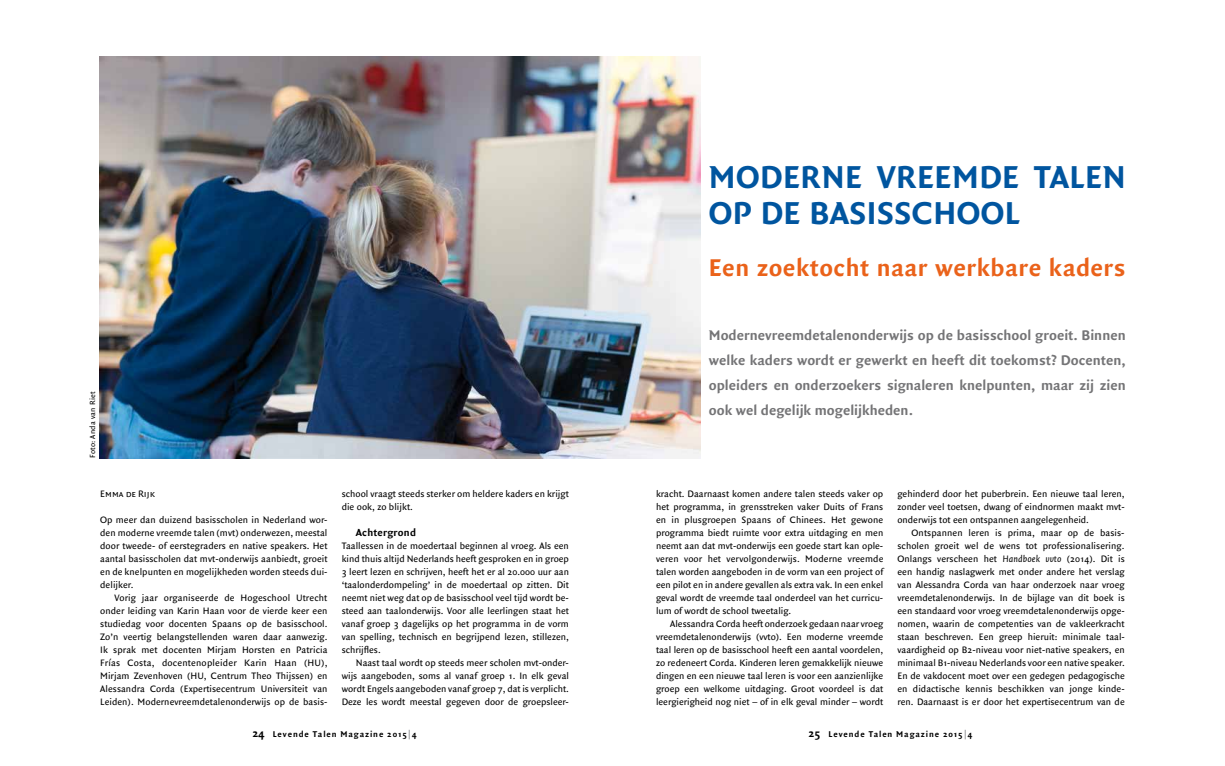
<style>
.page{position:relative;width:1225px;height:766px;background:#fff}
.page>*{position:absolute;margin:0;border:0;box-sizing:border-box;transform-origin:0 0}
.t1{font:700 34px/36px "Quadraat Sans";letter-spacing:.015em;color:#00559f}
.t2{font:700 26px "Quadraat Sans";letter-spacing:.015em;color:#ea621a}
.t3{font:700 15px/25px "Quadraat Sans";color:#747476;text-align:justify}
.t4{font:700 11px "Quadraat Sans";letter-spacing:.015em;color:#000}
.t5{font:10px/13px "Quadraat Sans";color:#000;text-align:justify}
.t6{font:10px "Quadraat Sans Caps";color:#000}
.t7{font:700 9px "Quadraat Sans";letter-spacing:.1em;color:#000}
.t8{font:8px "Quadraat Sans";letter-spacing:.025em;color:#000}
.s1{font-style:italic}
.s2{font-size:12px}
.s3{color:#9a9b9d}
</style>
<div class="page">
<img style="left:99px;top:57px;width:601px;height:401px">
<p class="t8" style="left:88px;top:458px;width:68px;rotate:-90deg">Foto: Anda van Riet</p>
<p class="t6" style="left:100px;top:487px;width:56px">Emma de Rijk</p>
<p class="t5" style="left:100px;top:513px;width:229px">Op meer dan duizend basisscholen in Nederland wor&shy;den moderne vreemde talen (mvt) onderwezen, meestal door tweede- of eerstegraders en native speakers. Het aantal basisscholen dat mvt-onderwijs aanbiedt, groeit en de knelpunten en mogelijkheden worden steeds dui&shy;delijker.</p>
<p class="t5" style="left:100px;top:591px;width:229px;text-indent:14px">Vorig jaar organiseerde de Hogeschool Utrecht onder leiding van Karin Haan voor de vierde keer een studiedag voor docenten Spaans op de basisschool.<br>Zo’n veertig belangstellenden waren daar aanwezig.<br>Ik sprak met docenten Mirjam Horsten en Patricia Frías Costa, docentenopleider Karin Haan (HU), Mirjam Zevenhoven (HU, Centrum Theo Thijssen) en Alessandra Corda (Expertisecentrum Universiteit van Leiden). Modernevreemdetalenonderwijs op de basis-</p>
<p class="t5" style="left:342px;top:487px;width:229px">school vraagt steeds sterker om heldere kaders en krijgt die ook, zo blijkt.</p>
<p class="t4" style="left:356px;top:526px;width:62px">Achtergrond</p>
<p class="t5" style="left:342px;top:539px;width:229px">Taallessen in de moedertaal beginnen al vroeg. Als een kind thuis altijd Nederlands heeft gesproken en in groep 3 leert lezen en schrijven, heeft het er al 20.000 uur aan ‘taalonderdompeling’ in de moedertaal op zitten. Dit neemt niet weg dat op de basisschool veel tijd wordt be&shy;steed aan taalonderwijs. Voor alle leerlingen staat het vanaf groep 3 dagelijks op het programma in de vorm van spelling, technisch en begrijpend lezen, stillezen, schrijfles.</p>
<p class="t5" style="left:342px;top:656px;width:229px;text-indent:14px">Naast taal wordt op steeds meer scholen mvt-onder&shy;wijs aangeboden, soms al vanaf groep 1. In elk geval wordt Engels aangeboden vanaf groep 7, dat is verplicht.<br>Deze les wordt meestal gegeven door de groepsleer-</p>
<h1 class="t1" style="left:709px;top:160px;width:418px">MODERNE VREEMDE TALEN<br>OP DE BASISSCHOOL</h1>
<h2 class="t2" style="left:709px;top:252px;width:418px">Een zoektocht naar werkbare kaders</h2>
<h3 class="t3" style="left:709px;top:323px;width:418px">Modernevreemdetalenonderwijs op de basisschool groeit. Binnen welke kaders wordt er gewerkt en heeft dit toekomst? Docenten, opleiders en onderzoekers signaleren knelpunten, maar zij zien ook wel degelijk mogelijkheden.</h3>
<p class="t5" style="left:656px;top:487px;width:229px">kracht. Daarnaast komen andere talen steeds vaker op het programma, in grensstreken vaker Duits of Frans en in plusgroepen Spaans of Chinees. Het gewone programma biedt ruimte voor extra uitdaging en men neemt aan dat mvt-onderwijs een goede start kan ople&shy;veren voor het vervolgonderwijs. Moderne vreemde talen worden aangeboden in de vorm van een project of een pilot en in andere gevallen als extra vak. In een enkel geval wordt de vreemde taal onderdeel van het curricu&shy;lum of wordt de school tweetalig.</p>
<p class="t5" style="left:656px;top:617px;width:229px;text-indent:14px">Alessandra Corda heeft onderzoek gedaan naar vroeg vreemdetalenonderwijs (vvto). Een moderne vreemde taal leren op de basisschool heeft een aantal voordelen, zo redeneert Corda. Kinderen leren gemakkelijk nieuwe dingen en een nieuwe taal leren is voor een aanzienlijke groep een welkome uitdaging. Groot voordeel is dat leergierigheid nog niet – of in elk geval minder – wordt</p>
<p class="t5" style="left:897px;top:487px;width:229px">gehinderd door het puberbrein. Een nieuwe taal leren, zonder veel toetsen, dwang of eindnormen maakt mvt&shy;onderwijs tot een ontspannen aangelegenheid.</p>
<p class="t5" style="left:897px;top:526px;width:229px;text-indent:14px">Ontspannen leren is prima, maar op de basis&shy;scholen groeit wel de wens tot professionalisering.<br>Onlangs verscheen het <span class="s1">Handboek vvto</span> (2014). Dit is een handig naslagwerk met onder andere het verslag van Alessandra Corda van haar onderzoek naar vroeg vreemdetalenonderwijs. In de bijlage van dit boek is een standaard voor vroeg vreemdetalenonderwijs opge&shy;nomen, waarin de competenties van de vakleerkracht staan beschreven. Een greep hieruit: minimale taal&shy;vaardigheid op B2-niveau voor niet-native speakers, en minimaal B1-niveau Nederlands voor een native speaker.<br>En de vakdocent moet over een gedegen pedagogische en didactische kennis beschikken van jonge kinde&shy;ren. Daarnaast is er door het expertisecentrum van de</p>
<p class="t7" style="left:252px;top:729px;width:166px"><span class="s2">24</span> Levende Talen Magazine 2015<span class="s3">|</span>4</p>
<p class="t7" style="left:808px;top:729px;width:166px"><span class="s2">25</span> Levende Talen Magazine 2015<span class="s3">|</span>4</p>
</div>
